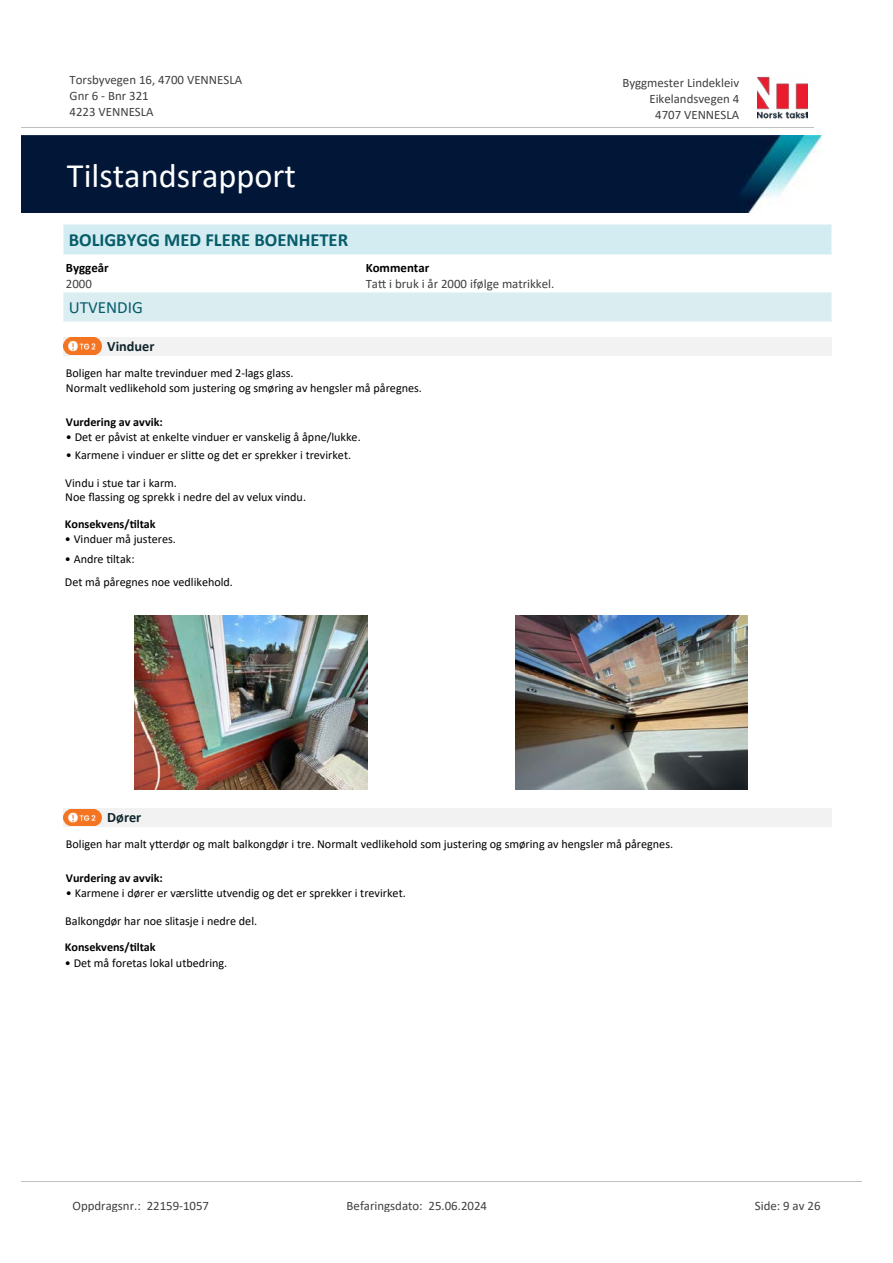
<style>
.page{position:relative;width:893px;height:1263px;background:#fff}
.page>*{position:absolute;margin:0;border:0;box-sizing:border-box;transform-origin:0 0}
.t1{font:34.35px "Calibri";color:#fff}
.t2{font:700 18.6px "Calibri";color:#065c69}
.t3{font:17.1px "Calibri";color:#065c69}
.t4{font:700 14.25px "Calibri";color:#0f252c}
.t5{font:12.9px/15.8px "Calibri";color:#404040}
.t6{font:700 12.9px "Calibri";color:#000}
.t7{font:12.15px/14.9px "Calibri";color:#000}
.t8{font:700 12.15px "Calibri";color:#000}
</style>
<div class="page">
<div style="left:63px;top:293px;width:768px;height:29px;background:#daeef2"></div>
<svg style="left:63px;top:294px;width:1px;height:28px"></svg>
<svg style="left:831px;top:293px;width:1px;height:29px"></svg>
<hr style="left:63px;top:293px;width:768px;height:1px;background:#eaf5f7">
<hr style="left:63px;top:322px;width:768px;height:1px;background:#eaf5f7">
<div style="left:63px;top:337px;width:768px;height:19px;background:#f2f2f2"></div>
<svg style="left:67px;top:337px;width:31px;height:18px"></svg>
<img style="left:63px;top:338px;width:39px;height:16px">
<img style="left:135px;top:615px;width:232px;height:174px">
<img style="left:515px;top:615px;width:233px;height:174px">
<div style="left:63px;top:808px;width:768px;height:19px;background:#f2f2f2"></div>
<svg style="left:67px;top:825px;width:31px;height:1px"></svg>
<img style="left:63px;top:809px;width:39px;height:16px">
<div style="left:63px;top:224px;width:768px;height:30px;background:#d3ecf1"></div>
<hr style="left:63px;top:224px;width:1px;height:30px;background:#eaf5f7">
<hr style="left:831px;top:224px;width:1px;height:30px;background:#eaf5f7">
<hr style="left:63px;top:224px;width:768px;height:1px;background:#eaf5f7">
<hr style="left:63px;top:254px;width:768px;height:1px;background:#eaf5f7">
<img style="left:757px;top:76px;width:51px;height:43px">
<hr style="left:21px;top:127px;width:793px;height:1px;background:#c0c0c0">
<img style="left:21px;top:135px;width:801px;height:78px">
<hr style="left:21px;top:1181px;width:840px;height:1px;background:#c0c0c0">
<p class="t5" style="left:70px;top:72px;width:174px">Torsbyvegen 16, 4700 VENNESLA<br>Gnr 6 - Bnr 321<br>4223 VENNESLA</p>
<p class="t5" style="left:622px;top:75px;width:118px">Byggmester Lindekleiv</p>
<p class="t5" style="left:649px;top:90px;width:91px">Eikelandsvegen 4</p>
<p class="t5" style="left:655px;top:106px;width:86px">4707 VENNESLA</p>
<h1 class="t1" style="left:67px;top:151px;width:230px">Tilstandsrapport</h1>
<h2 class="t2" style="left:69px;top:226px;width:281px">BOLIGBYGG MED FLERE BOENHETER</h2>
<p class="t6" style="left:66px;top:259px;width:44px">Byggeår</p>
<p class="t5" style="left:66px;top:275px;width:28px">2000</p>
<p class="t6" style="left:366px;top:259px;width:65px">Kommentar</p>
<p class="t5" style="left:366px;top:275px;width:190px">Ta琀琀 i bruk i år 2000 ifølge matrikkel.</p>
<h3 class="t3" style="left:69px;top:295px;width:76px">UTVENDIG</h3>
<p class="t4" style="left:107px;top:336px;width:49px">Vinduer</p>
<p class="t7" style="left:66px;top:365px;width:357px">Boligen har malte trevinduer med 2-lags glass.<br>Normalt vedlikehold som justering og smøring av hengsler må påregnes.</p>
<p class="t8" style="left:66px;top:413px;width:98px">Vurdering av avvik:</p>
<p class="t7" style="left:66px;top:429px;width:296px">• Det er påvist at enkelte vinduer er vanskelig å åpne/lukke.</p>
<p class="t7" style="left:66px;top:448px;width:287px">• Karmene i vinduer er sli琀琀e og det er sprekker i trevirket.</p>
<p class="t7" style="left:65px;top:475px;width:242px">Vindu i stue tar i karm.<br>Noe 昀氀assing og sprekk i nedre del av velux vindu.</p>
<p class="t8" style="left:65px;top:515px;width:92px">Konsekvens/琀椀ltak</p>
<p class="t7" style="left:65px;top:532px;width:113px">• Vinduer må justeres.</p>
<p class="t7" style="left:65px;top:546px;width:170px;line-height:23.5px">• Andre 琀椀ltak:<br>Det må påregnes noe vedlikehold.</p>
<p class="t4" style="left:107px;top:807px;width:36px">Dører</p>
<p class="t7" style="left:66px;top:836px;width:609px">Boligen har malt y琀琀erdør og malt balkongdør i tre. Normalt vedlikehold som justering og smøring av hengsler må påregnes.</p>
<p class="t8" style="left:66px;top:869px;width:98px">Vurdering av avvik:</p>
<p class="t7" style="left:66px;top:885px;width:341px">• Karmene i dører er værsli琀琀e utvendig og det er sprekker i trevirket.</p>
<p class="t7" style="left:65px;top:913px;width:193px">Balkongdør har noe slitasje i nedre del.</p>
<p class="t8" style="left:65px;top:938px;width:92px">Konsekvens/琀椀ltak</p>
<p class="t7" style="left:65px;top:955px;width:164px">• Det må foretas lokal utbedring.</p>
<p class="t5" style="left:72px;top:1197px;width:138px">Oppdragsnr.: 22159-1057</p>
<p class="t5" style="left:347px;top:1197px;width:142px">Befaringsdato: 25.06.2024</p>
<p class="t5" style="left:755px;top:1197px;width:67px">Side: 9 av 26</p>
</div>
